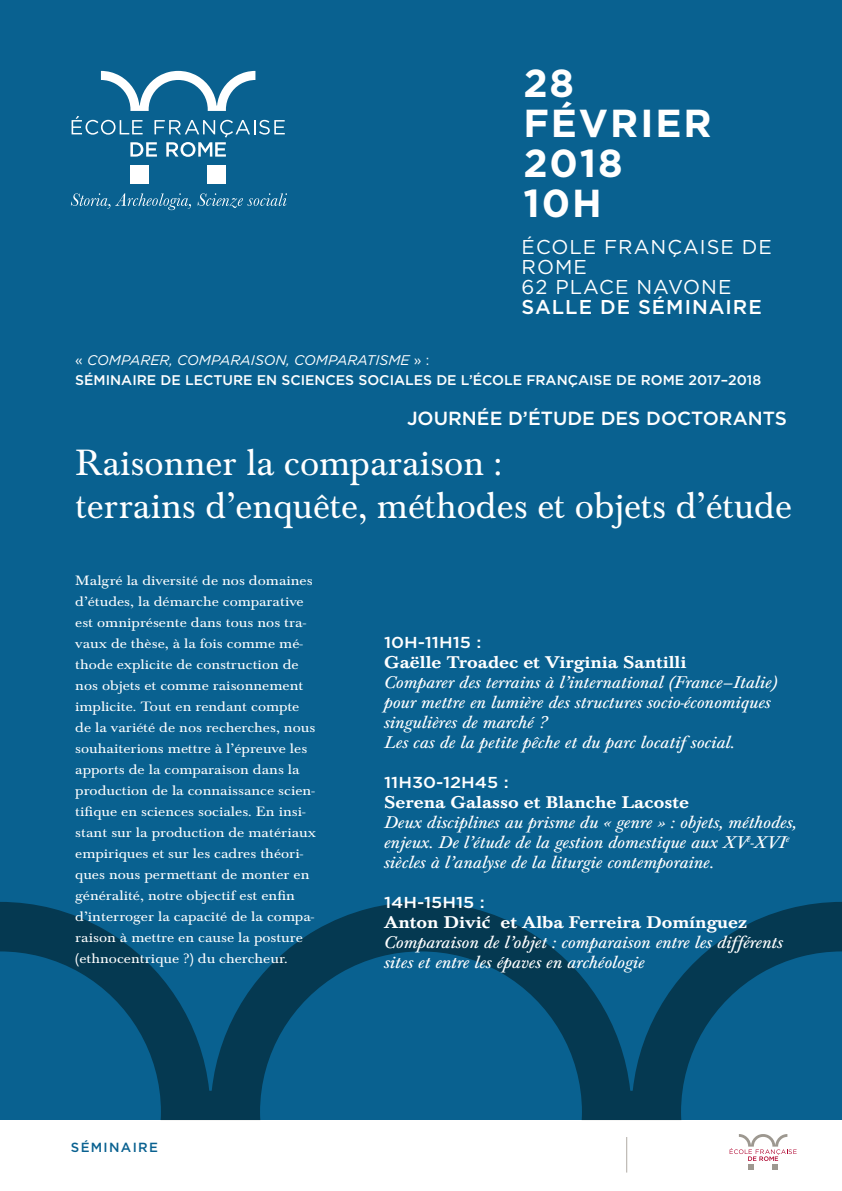
<style>
.page{position:relative;width:842px;height:1191px;background:#fff}
.page>*{position:absolute;margin:0;border:0;box-sizing:border-box;transform-origin:0 0}
.t1{font:700 39px/40px "Gotham";letter-spacing:.05em;color:#fff}
.ORGANISATION_SHS{font:38px "Baskerville Std";color:#fff}
.t2{font:20px/20px "Gotham";letter-spacing:.05em;color:#fff}
.t3{font:500 20px "Gotham";letter-spacing:.05em;color:#fff}
.PROGRAMME_SHS{font:500 19px "Gotham";color:#fff}
.Style_de_paragraphe{font:italic 17.6px/20px "Baskerville Std";color:#fff;scale:1.14 1}
.Style_de_paragraphe-2{font:500 17.6px "Baskerville Std";color:#fff;scale:1.14 1}
.Style_de_paragraphe-3{font:500 15.8px "Gotham";color:#fff;scale:1.14 1}
.Style_de_paragraphe-4{font:14.1px/21px "Baskerville Std";color:#fff;scale:1.14 1}
.PROGRAMME_SHS-2{font:500 14px "Gotham";color:#fff}
.PROGRAMME_SHS-3{font:italic 14px "Gotham";color:#fff}
.t4{font:500 13.2px "Gotham";letter-spacing:.1em;color:#096190}
.s1{font-style:normal}
.s2{font-family:"Book Antiqua";font-weight:700}
</style>
<div class="page">
<div style="left:0;top:0;width:842px;height:1120px;background:#096190"></div>
<svg style="left:730px;top:1134px;width:67px;height:35px"></svg>
<hr style="left:626px;top:1137px;width:1px;height:35px;background:#b0aba5">
<div style="left:130px;top:166px;width:19px;height:18px;background:#fff"></div>
<div style="left:208px;top:166px;width:18px;height:18px;background:#fff"></div>
<svg style="left:72px;top:71px;width:213px;height:86px"></svg>
<svg style="left:71px;top:193px;width:216px;height:17px"></svg>
<svg style="left:0;top:902px;width:842px;height:218px"></svg>
<p class="t1" style="left:523px;top:63px;width:190px">28<br>FÉVRIER</p>
<p class="t1" style="left:523px;top:143px;width:101px">2018</p>
<p class="t1" style="left:523px;top:183px;width:80px">10H</p>
<p class="t2" style="left:522px;top:237px;width:252px">ÉCOLE FRANÇAISE DE<br>ROME</p>
<p class="t2" style="left:522px;top:277px;width:211px">62 PLACE NAVONE</p>
<p class="t3" style="left:522px;top:294px;width:242px">SALLE DE SÉMINAIRE</p>
<p class="PROGRAMME_SHS-3" style="left:75px;top:351px;width:356px"><span class="s1">«</span> COMPARER, COMPARAISON, COMPARATISME <span class="s1">» :</span></p>
<p class="PROGRAMME_SHS-2" style="left:75px;top:370px;width:687px">SÉMINAIRE DE LECTURE EN SCIENCES SOCIALES DE L’ÉCOLE FRANÇAISE DE ROME 2017–2018</p>
<p class="PROGRAMME_SHS" style="left:407px;top:405px;width:381px">JOURNÉE D’ÉTUDE DES DOCTORANTS</p>
<p class="ORGANISATION_SHS" style="left:75px;top:441px;width:428px">Raisonner la comparaison :</p>
<p class="ORGANISATION_SHS" style="left:75px;top:484px;width:718px">terrains d’enquête, méthodes et objets d’étude</p>
<p class="Style_de_paragraphe-4" style="left:75px;top:570px;width:213px">Malgré la diversité de nos domaines d’études, la démarche comparative est omniprésente dans tous nos tra&shy;vaux de thèse, à la fois comme mé&shy;thode explicite de construction de nos objets et comme raisonnement implicite. Tout en rendant compte de la variété de nos recherches, nous souhaiterions mettre à l’épreuve les apports de la comparaison dans la production de la connaissance scien&shy;tifique en sciences sociales. En insi&shy;stant sur la production de matériaux empiriques et sur les cadres théori&shy;ques nous permettant de monter en généralité, notre objectif est enfin d’interroger la capacité de la compa&shy;raison à mettre en cause la posture (ethnocentrique ?) du chercheur.</p>
<p class="Style_de_paragraphe-3" style="left:384px;top:632px;width:87px">10H-11H15 :</p>
<p class="Style_de_paragraphe-2" style="left:384px;top:652px;width:267px">Gaëlle Troadec et Virginia Santilli</p>
<p class="Style_de_paragraphe" style="left:384px;top:673px;width:346px">Comparer des terrains à l’international (France–Italie) pour mettre en lumière des structures socio-économiques singulières de marché ?<br>Les cas de la petite pêche et du parc locatif social.</p>
<p class="Style_de_paragraphe-3" style="left:384px;top:772px;width:111px">11H30-12H45 :</p>
<p class="Style_de_paragraphe-2" style="left:384px;top:792px;width:269px">Serena Galasso et Blanche Lacoste</p>
<p class="Style_de_paragraphe" style="left:384px;top:813px;width:364px">Deux disciplines au prisme du « genre » : objets, méthodes, enjeux. De l’étude de la gestion domestique aux XV<sup>e</sup>-XVI<sup>e </sup>siècles à l’analyse de la liturgie contemporaine.</p>
<p class="Style_de_paragraphe-3" style="left:384px;top:892px;width:90px">14H-15H15 :</p>
<p class="Style_de_paragraphe-2" style="left:384px;top:912px;width:320px">Anton Divi<span class="s2">ć</span> et Alba Ferreira Domínguez</p>
<p class="Style_de_paragraphe" style="left:384px;top:933px;width:351px">Comparaison de l’objet : comparaison entre les différents sites et entre les épaves en archéologie</p>
<p class="t4" style="left:71px;top:1138px;width:89px">SÉMINAIRE</p>
</div>
